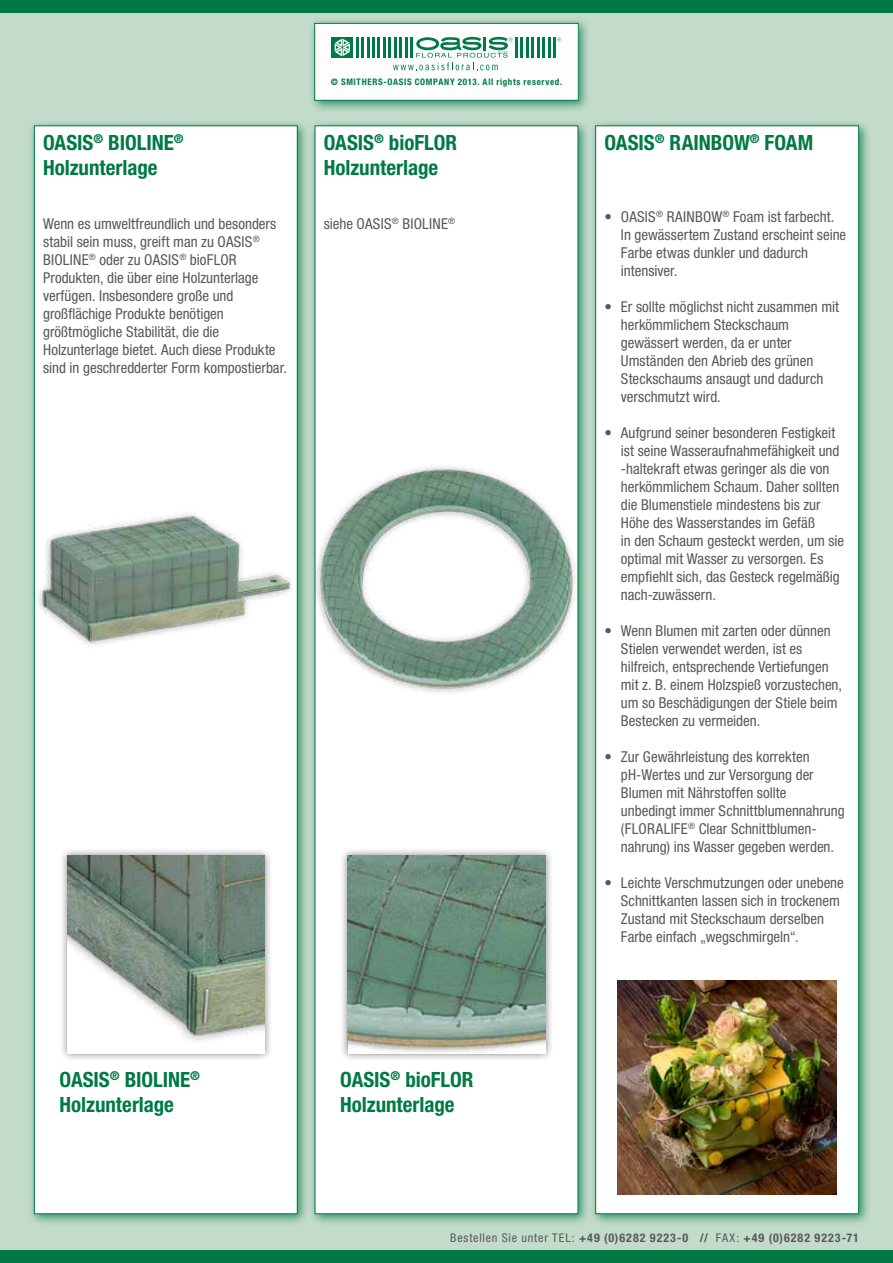
<style>
.page{position:relative;width:893px;height:1263px;background:#c3dbcb}
.page>*{position:absolute;margin:0;border:0;box-sizing:border-box;transform-origin:0 0}
.t1{font:700 condensed 21px/25.2px "Helvetica Neue LT Std";color:#007a45}
.t2{font:condensed 15px/18px "Helvetica Neue LT Std";color:#58585a}
.t3{font:700 condensed 12px "Helvetica Neue LT Std";letter-spacing:.085em;color:#58585a}
.t4{font:700 condensed 9px "Helvetica Neue LT Std";letter-spacing:.075em;color:#007a45}
.s1{font-weight:400}
</style>
<div class="page">
<div style="left:308px;top:120px;width:282px;height:1106px;background:#007a45;opacity:.75"></div>
<div style="left:315px;top:126px;width:263px;height:1088px;background:#fff"></div>
<div style="left:28px;top:120px;width:282px;height:1106px;background:#007a45;opacity:.75"></div>
<div style="left:34px;top:126px;width:263px;height:1088px;background:#fff"></div>
<img style="left:34px;top:446px;width:264px;height:264px">
<img style="left:315px;top:446px;width:263px;height:264px">
<div style="left:589px;top:120px;width:282px;height:1106px;background:#007a45;opacity:.75"></div>
<div style="left:596px;top:126px;width:263px;height:1088px;background:#fff"></div>
<img style="left:617px;top:981px;width:220px;height:213px">
<div style="left:59px;top:848px;width:214px;height:213px;background:#000;opacity:.5"></div>
<img style="left:67px;top:856px;width:198px;height:197px">
<div style="left:339px;top:848px;width:214px;height:213px;background:#000;opacity:.5"></div>
<img style="left:348px;top:856px;width:197px;height:197px">
<div style="left:308px;top:17px;width:282px;height:96px;background:#007a45;opacity:.75"></div>
<div style="left:315px;top:23px;width:263px;height:77px;background:#fdfdfd"></div>
<svg style="left:557px;top:38px;width:4px;height:4px"></svg>
<hr style="left:553px;top:37px;width:3px;height:20px;background:#007a45">
<hr style="left:548px;top:37px;width:3px;height:20px;background:#007a45">
<hr style="left:542px;top:37px;width:3px;height:20px;background:#007a45">
<hr style="left:372px;top:37px;width:3px;height:20px;background:#007a45">
<hr style="left:362px;top:37px;width:2px;height:20px;background:#007a45">
<hr style="left:356px;top:37px;width:3px;height:20px;background:#007a45">
<hr style="left:367px;top:37px;width:3px;height:20px;background:#007a45">
<hr style="left:378px;top:37px;width:2px;height:20px;background:#007a45">
<hr style="left:383px;top:37px;width:3px;height:20px;background:#007a45">
<hr style="left:388px;top:37px;width:3px;height:20px;background:#007a45">
<hr style="left:531px;top:37px;width:3px;height:20px;background:#007a45">
<hr style="left:537px;top:37px;width:2px;height:20px;background:#007a45">
<hr style="left:526px;top:37px;width:2px;height:20px;background:#007a45">
<hr style="left:515px;top:37px;width:2px;height:20px;background:#007a45">
<hr style="left:520px;top:37px;width:3px;height:20px;background:#007a45">
<div style="left:332px;top:37px;width:21px;height:20px;background:#007a45"></div>
<svg style="left:335px;top:39px;width:15px;height:17px"></svg>
<svg style="left:393px;top:37px;width:119px;height:33px"></svg>
<div style="left:314px;top:23px;width:264px;height:78px;border:1px solid #007a45"></div>
<div style="left:0;top:1250px;width:893px;height:13px;background:#007a45"></div>
<div style="left:0;top:0;width:893px;height:13px;background:#007a45"></div>
<h1 class="t1" style="left:43px;top:129px;width:142px">OASIS<sup>®</sup> BIOLINE<sup>®<br></sup>Holzunterlage</h1>
<p class="t2" style="left:43px;top:214px;width:245px">Wenn es umweltfreundlich und besonders stabil sein muss, greift man zu OASIS<sup>® </sup>BIOLINE<sup>®</sup> oder zu OASIS<sup>®</sup> bioFLOR Produkten, die über eine Holzunterlage verfügen. Insbesondere große und großflächige Produkte benötigen größtmögliche Stabilität, die die Holzunterlage bietet. Auch diese Produkte sind in geschredderter Form kompostierbar.</p>
<p class="t4" style="left:331px;top:76px;width:233px">© SMITHERS-OASIS COMPANY 2013. All rights reserved.</p>
<h1 class="t1" style="left:324px;top:129px;width:135px">OASIS<sup>®</sup> bioFLOR<br>Holzunterlage</h1>
<p class="t2" style="left:324px;top:214px;width:133px">siehe OASIS<sup>®</sup> BIOLINE<sup>®</sup></p>
<h1 class="t1" style="left:604px;top:129px;width:210px">OASIS<sup>®</sup> RAINBOW<sup>®</sup> FOAM</h1>
<p class="t2" style="left:621px;top:207px;width:227px;text-indent:-17px">• OASIS<sup>®</sup> RAINBOW<sup>®</sup> Foam ist farbecht.<br>In gewässertem Zustand erscheint seine<br>Farbe etwas dunkler und dadurch intensiver.</p>
<p class="t2" style="left:621px;top:297px;width:220px;text-indent:-16px">• Er sollte möglichst nicht zusammen mit herkömmlichem Steckschaum gewässert werden, da er unter<br>Umständen den Abrieb des grünen<br>Steckschaums ansaugt und dadurch verschmutzt wird.</p>
<p class="t2" style="left:621px;top:423px;width:225px;text-indent:-16px">• Aufgrund seiner besonderen Festigkeit ist seine Wasseraufnahmefähigkeit und -haltekraft etwas geringer als die von herkömmlichem Schaum. Daher sollten die Blumenstiele mindestens bis zur Höhe des Wasserstandes im Gefäß<br>in den Schaum gesteckt werden, um sie optimal mit Wasser zu versorgen. Es empfiehlt sich, das Gesteck regelmäßig nach-zuwässern.</p>
<p class="t2" style="left:621px;top:621px;width:223px;text-indent:-16px">• Wenn Blumen mit zarten oder dünnen Stielen verwendet werden, ist es hilfreich, entsprechende Vertiefungen mit z. B. einem Holzspieß vorzustechen, um so Beschädigungen der Stiele beim Bestecken zu vermeiden.</p>
<p class="t2" style="left:621px;top:747px;width:225px;text-indent:-16px">• Zur Gewährleistung des korrekten pH-Wertes und zur Versorgung der Blumen mit Nährstoffen sollte unbedingt immer Schnittblumennahrung (FLORALIFE<sup>®</sup> Clear Schnittblumen&shy;nahrung) ins Wasser gegeben werden.</p>
<p class="t2" style="left:621px;top:873px;width:224px;text-indent:-16px">• Leichte Verschmutzungen oder unebene Schnittkanten lassen sich in trockenem Zustand mit Steckschaum derselben Farbe einfach „wegschmirgeln“.</p>
<h1 class="t1" style="left:60px;top:1066px;width:142px">OASIS<sup>®</sup> BIOLINE<sup>®<br></sup>Holzunterlage</h1>
<h1 class="t1" style="left:340px;top:1066px;width:135px">OASIS<sup>®</sup> bioFLOR<br>Holzunterlage</h1>
<p class="t3" style="left:450px;top:1230px;width:410px"><span class="s1">Bestellen Sie unter TEL:</span> +49 (0)6282 9223-0 // <span class="s1">FAX:</span> +49 (0)6282 9223-71</p>
</div>
